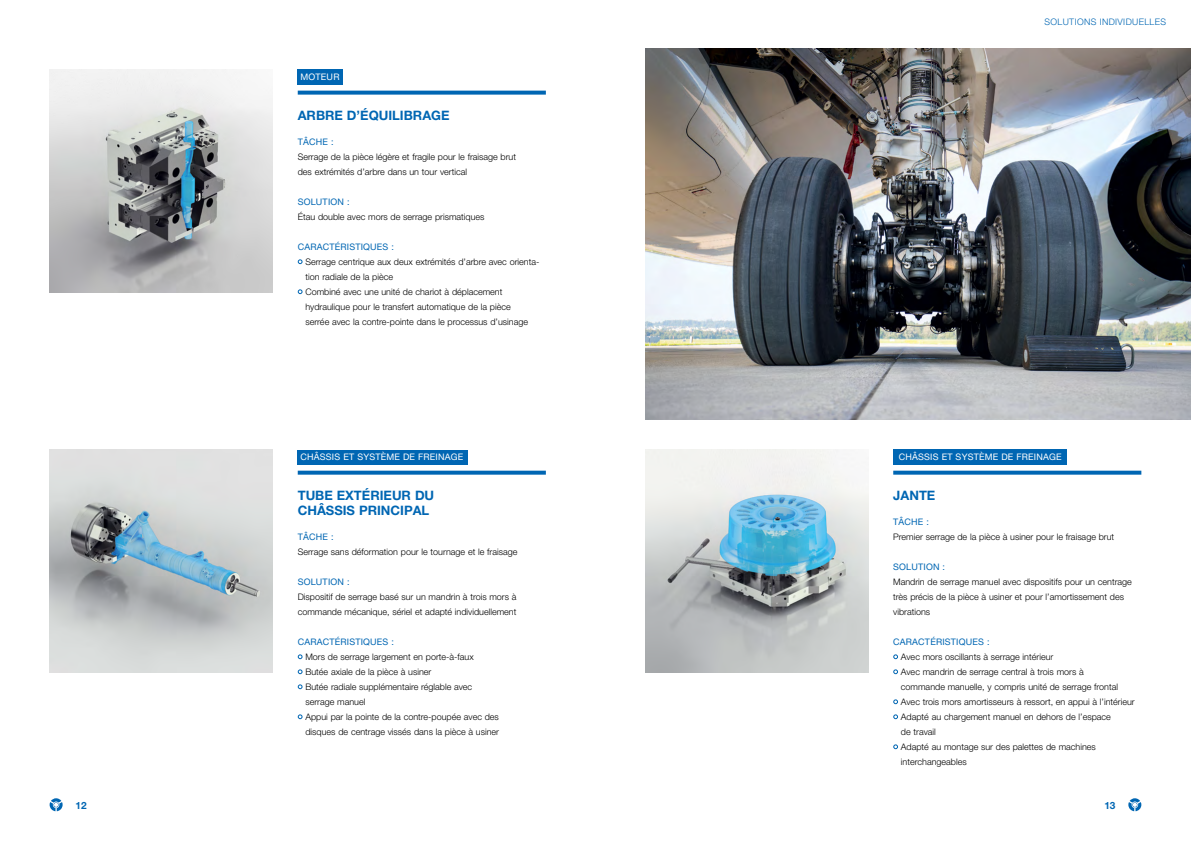
<style>
.page{position:relative;width:1191px;height:842px;background:#fff}
.page>*{position:absolute;margin:0;border:0;box-sizing:border-box;transform-origin:0 0}
.t1{font:700 13px/15px "Helvetica Neue LT Pro";color:#0066b3}
.t2{font:700 10px "Helvetica Neue LT Pro";color:#0066b3}
.t3{font:300 9px/15px "Helvetica Neue LT Pro";color:#000}
.t4{font:9px "Helvetica Neue LT Pro";letter-spacing:.02em;color:#0066b3}
.t5{font:9px "Helvetica Neue LT Pro";letter-spacing:.02em;color:#fff}
.t6{font:300 9px "Helvetica Neue LT Pro";letter-spacing:.04em;color:#0066b3}
</style>
<div class="page">
<svg style="left:1128px;top:798px;width:13px;height:13px"></svg>
<svg style="left:50px;top:798px;width:13px;height:13px"></svg>
<img style="left:645px;top:49px;width:546px;height:371px">
<svg style="left:298px;top:259px;width:4px;height:5px"></svg>
<svg style="left:298px;top:289px;width:4px;height:5px"></svg>
<div style="left:298px;top:70px;width:45px;height:15px;background:#0066b3"></div>
<svg style="left:298px;top:91px;width:248px;height:4px"></svg>
<img style="left:50px;top:70px;width:223px;height:223px">
<svg style="left:893px;top:654px;width:5px;height:5px"></svg>
<svg style="left:893px;top:669px;width:5px;height:5px"></svg>
<svg style="left:893px;top:699px;width:5px;height:5px"></svg>
<svg style="left:893px;top:714px;width:5px;height:5px"></svg>
<svg style="left:893px;top:744px;width:5px;height:5px"></svg>
<div style="left:893px;top:450px;width:174px;height:15px;background:#0066b3"></div>
<div style="left:298px;top:450px;width:170px;height:15px;background:#0066b3"></div>
<svg style="left:893px;top:471px;width:248px;height:4px"></svg>
<img style="left:645px;top:450px;width:223px;height:223px">
<svg style="left:298px;top:654px;width:4px;height:5px"></svg>
<svg style="left:298px;top:669px;width:4px;height:5px"></svg>
<svg style="left:298px;top:684px;width:4px;height:5px"></svg>
<svg style="left:298px;top:714px;width:4px;height:5px"></svg>
<svg style="left:298px;top:471px;width:248px;height:4px"></svg>
<img style="left:50px;top:450px;width:223px;height:223px">
<p class="t5" style="left:300px;top:72px;width:40px">MOTEUR</p>
<h1 class="t1" style="left:298px;top:107px;width:153px">ARBRE D’ÉQUILIBRAGE</h1>
<p class="t4" style="left:298px;top:136px;width:37px">TÂCHE :</p>
<p class="t3" style="left:298px;top:149px;width:220px">Serrage de la pièce légère et fragile pour le fraisage brut des extrémités d’arbre dans un tour vertical</p>
<p class="t4" style="left:298px;top:196px;width:53px">SOLUTION :</p>
<p class="t3" style="left:298px;top:209px;width:188px">Étau double avec mors de serrage prismatiques</p>
<p class="t4" style="left:298px;top:241px;width:98px">CARACTÉRISTIQUES :</p>
<p class="t3" style="left:305px;top:254px;width:235px">Serrage centrique aux deux extrémités d’arbre avec orienta&shy;tion radiale de la pièce<br>Combiné avec une unité de chariot à déplacement hydraulique pour le transfert automatique de la pièce<br>serrée avec la contre-pointe dans le processus d’usinage</p>
<p class="t6" style="left:1044px;top:16px;width:123px">SOLUTIONS INDIVIDUELLES</p>
<p class="t5" style="left:300px;top:452px;width:164px">CHÂSSIS ET SYSTÈME DE FREINAGE</p>
<p class="t5" style="left:898px;top:452px;width:164px">CHÂSSIS ET SYSTÈME DE FREINAGE</p>
<h1 class="t1" style="left:893px;top:487px;width:44px">JANTE</h1>
<p class="t4" style="left:298px;top:531px;width:37px">TÂCHE :</p>
<p class="t3" style="left:298px;top:544px;width:221px">Serrage sans déformation pour le tournage et le fraisage</p>
<p class="t4" style="left:298px;top:576px;width:53px">SOLUTION :</p>
<p class="t3" style="left:298px;top:589px;width:220px">Dispositif de serrage basé sur un mandrin à trois mors à commande mécanique, sériel et adapté individuellement</p>
<p class="t4" style="left:298px;top:636px;width:98px">CARACTÉRISTIQUES :</p>
<p class="t3" style="left:305px;top:649px;width:195px">Mors de serrage largement en porte-à-faux<br>Butée axiale de la pièce à usiner<br>Butée radiale supplémentaire réglable avec serrage manuel<br>Appui par la pointe de la contre-poupée avec des disques de centrage vissés dans la pièce à usiner</p>
<h1 class="t1" style="left:298px;top:487px;width:138px">TUBE EXTÉRIEUR DU<br>CHÂSSIS PRINCIPAL</h1>
<p class="t4" style="left:893px;top:516px;width:37px">TÂCHE :</p>
<p class="t3" style="left:893px;top:529px;width:222px">Premier serrage de la pièce à usiner pour le fraisage brut</p>
<p class="t4" style="left:893px;top:561px;width:53px">SOLUTION :</p>
<p class="t3" style="left:893px;top:574px;width:240px">Mandrin de serrage manuel avec dispositifs pour un centrage très précis de la pièce à usiner et pour l’amortissement des vibrations</p>
<p class="t4" style="left:893px;top:636px;width:98px">CARACTÉRISTIQUES :</p>
<p class="t3" style="left:901px;top:649px;width:235px">Avec mors oscillants à serrage intérieur<br>Avec mandrin de serrage central à trois mors à<br>commande manuelle, y compris unité de serrage frontal Avec trois mors amortisseurs à ressort, en appui à l’intérieur Adapté au chargement manuel en dehors de l’espace<br>de travail<br>Adapté au montage sur des palettes de machines interchangeables</p>
<p class="t2" style="left:75px;top:799px;width:13px">12</p>
<p class="t2" style="left:1104px;top:799px;width:13px">13</p>
</div>
